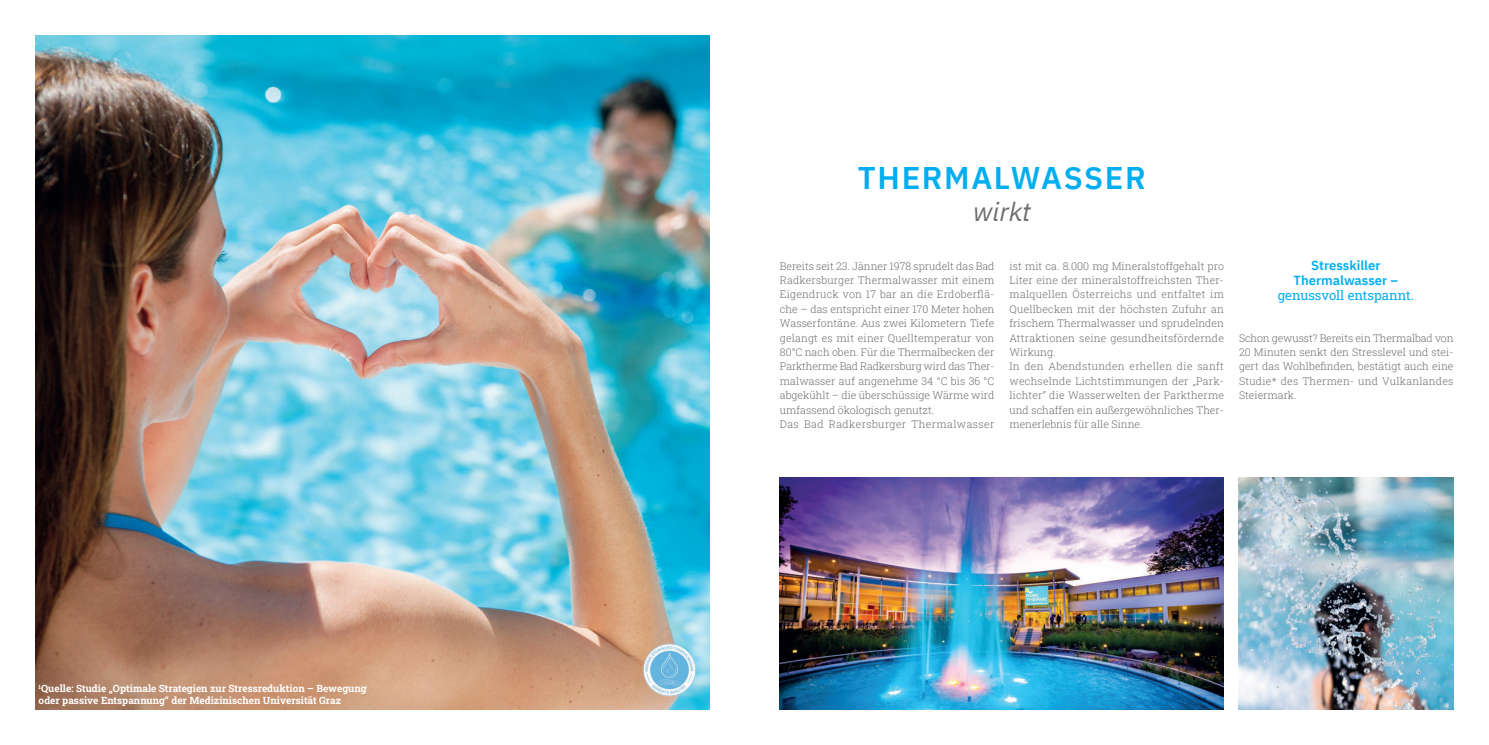
<style>
.page{position:relative;width:1489px;height:745px;background:#fff}
.page>*{position:absolute;margin:0;border:0;box-sizing:border-box;transform-origin:0 0}
.t1{font:600 31.25px "IBM Plex Sans";letter-spacing:.05em;color:#00aeef}
.t2{font:italic 26.25px "IBM Plex Sans";color:#6d6e71}
.t3{font:600 13.12px/15px "IBM Plex Sans";color:#00aeef;text-align:center}
.t4{font:13.12px "Roboto Slab";color:#00aeef}
.t5{font:300 10.62px/14.4px "Roboto Slab";letter-spacing:.01em;color:#6d6e71}
.t6{font:700 10px/12px "Roboto Slab";color:#fff}
</style>
<div class="page">
<img style="left:35px;top:35px;width:674px;height:674px">
<img style="left:780px;top:477px;width:443px;height:232px">
<img style="left:1238px;top:477px;width:215px;height:232px">
<img style="left:643px;top:643px;width:53px;height:53px">
<p class="t6" style="left:39px;top:683px;width:329px"><sup>1</sup>Quelle: Studie „Optimale Strategien zur Stressreduktion – Bewegung oder passive Entspannung“ der Medizinischen Universität Graz</p>
<h1 class="t1" style="left:857px;top:161px;width:289px">THERMALWASSER</h1>
<h2 class="t2" style="left:973px;top:200px;width:59px">wirkt</h2>
<p class="t5" style="left:780px;top:259px;width:216px">Bereits seit 23. Jänner 1978 sprudelt das Bad Radkersburger Thermalwasser mit einem Eigendruck von 17 bar an die Erdoberflä&shy;che – das entspricht einer 170 Meter hohen Wasserfontäne. Aus zwei Kilometern Tiefe gelangt es mit einer Quelltemperatur von 80°C nach oben. Für die Thermalbecken der Parktherme Bad Radkersburg wird das Ther&shy;malwasser auf angenehme 34 °C bis 36 °C abgekühlt – die überschüssige Wärme wird umfassend ökologisch genutzt.<br>Das Bad Radkersburger Thermalwasser</p>
<p class="t5" style="left:1009px;top:259px;width:216px">ist mit ca. 8.000 mg Mineralstoffgehalt pro Liter eine der mineralstoffreichsten Ther&shy;malquellen Österreichs und entfaltet im Quellbecken mit der höchsten Zufuhr an frischem Thermalwasser und sprudelnden Attraktionen seine gesundheitsfördernde Wirkung.<br>In den Abendstunden erhellen die sanft wechselnde Lichtstimmungen der „Park&shy;lichter“ die Wasserwelten der Parktherme und schaffen ein außergewöhnliches Ther&shy;menerlebnis für alle Sinne.</p>
<p class="t3" style="left:1293px;top:258px;width:106px">Stresskiller<br>Thermalwasser –</p>
<p class="t4" style="left:1277px;top:290px;width:137px">genussvoll entspannt.</p>
<p class="t5" style="left:1238px;top:331px;width:216px;text-align:justify">Schon gewusst? Bereits ein Thermalbad von 20 Minuten senkt den Stresslevel und stei&shy;gert das Wohlbefinden, bestätigt auch eine Studie* des Thermen- und Vulkanlandes Steiermark.</p>
</div>
